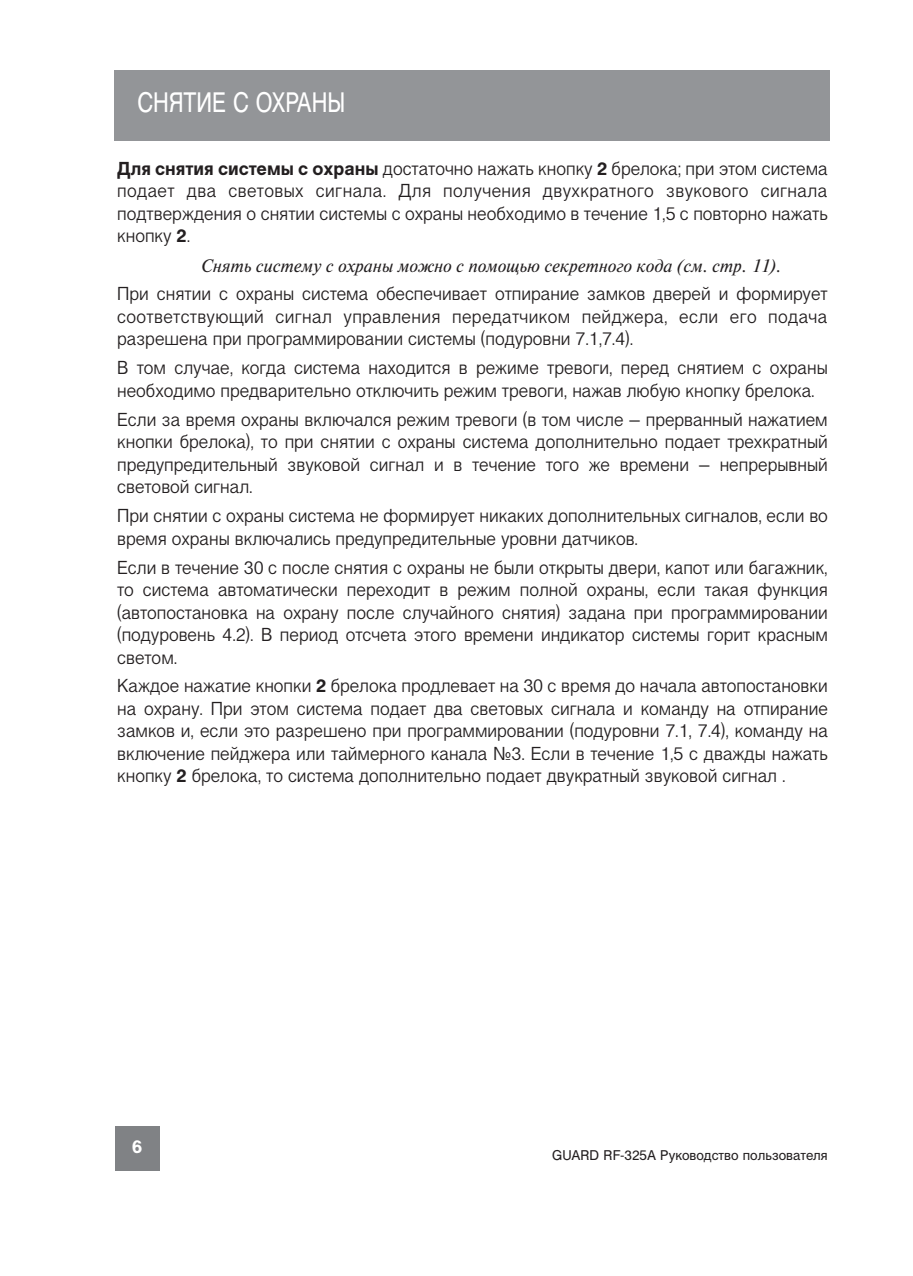
<style>
.page{position:relative;width:913px;height:1276px;background:#fff}
.page>*{position:absolute;margin:0;border:0;box-sizing:border-box;transform-origin:0 0}
.t1{font:condensed 27px "Cyrvetica";color:#fff}
.t2{font:18px/22.5px "Cyrvetica Extra";color:#231f20;text-align:justify}
.t3{font:italic 18px "Newton C";color:#231f20}
.t4{font:700 18px "Cyrvetica";color:#fff}
.t5{font:13.5px "Cyrvetica";color:#231f20}
.s1{font-family:"Cyrvetica";font-weight:700}
</style>
<div class="page">
<div style="left:115px;top:1126px;width:44px;height:45px;background:#808285"></div>
<div style="left:115px;top:70px;width:714px;height:70px;background:#939598"></div>
<h1 class="t1" style="left:137px;top:93px;width:209px">СНЯТИЕ С ОХРАНЫ</h1>
<p class="t2" style="left:117px;top:159px;width:712px"><span class="s1">Для снятия системы с охраны</span> достаточно нажать кнопку <span class="s1">2</span> брелока; при этом система подает два световых сигнала. Для получения двухкратного звукового сигнала подтверждения о снятии системы с охраны необходимо в течение 1,5 с повторно нажать кнопку <span class="s1">2</span>.</p>
<p class="t3" style="left:200px;top:255px;width:581px">Снять систему с охраны можно с помощью секретного кода (см. стр. 11).</p>
<p class="t2" style="left:117px;top:284px;width:711px">При снятии с охраны система обеспечивает отпирание замков дверей и формирует соответствующий сигнал управления передатчиком пейджера, если его подача разрешена при программировании системы (подуровни 7.1,7.4).</p>
<p class="t2" style="left:117px;top:358px;width:711px">В том случае, когда система находится в режиме тревоги, перед снятием с охраны необходимо предварительно отключить режим тревоги, нажав любую кнопку брелока.</p>
<p class="t2" style="left:117px;top:410px;width:712px">Если за время охраны включался режим тревоги (в том числе – прерванный нажатием кнопки брелока), то при снятии с охраны система дополнительно подает трехкратный предупредительный звуковой сигнал и в течение того же времени – непрерывный световой сигнал.</p>
<p class="t2" style="left:117px;top:506px;width:712px">При снятии с охраны система не формирует никаких дополнительных сигналов, если во время охраны включались предупредительные уровни датчиков.</p>
<p class="t2" style="left:117px;top:557px;width:711px">Если в течение 30 с после снятия с охраны не были открыты двери, капот или багажник, то система автоматически переходит в режим полной охраны, если такая функция (автопостановка на охрану после случайного снятия) задана при программировании (подуровень 4.2). В период отсчета этого времени индикатор системы горит красным светом.</p>
<p class="t2" style="left:117px;top:676px;width:712px">Каждое нажатие кнопки <span class="s1">2</span> брелока продлевает на 30 с время до начала автопостановки на охрану. При этом система подает два световых сигнала и команду на отпирание замков и, если это разрешено при программировании (подуровни 7.1, 7.4), команду на включение пейджера или таймерного канала №3. Если в течение 1,5 с дважды нажать кнопку <span class="s1">2</span> брелока, то система дополнительно подает двукратный звуковой сигнал .</p>
<p class="t4" style="left:132px;top:1138px;width:12px">6</p>
<p class="t5" style="left:552px;top:1150px;width:277px">GUARD RF-325A Руководство пользователя</p>
</div>
